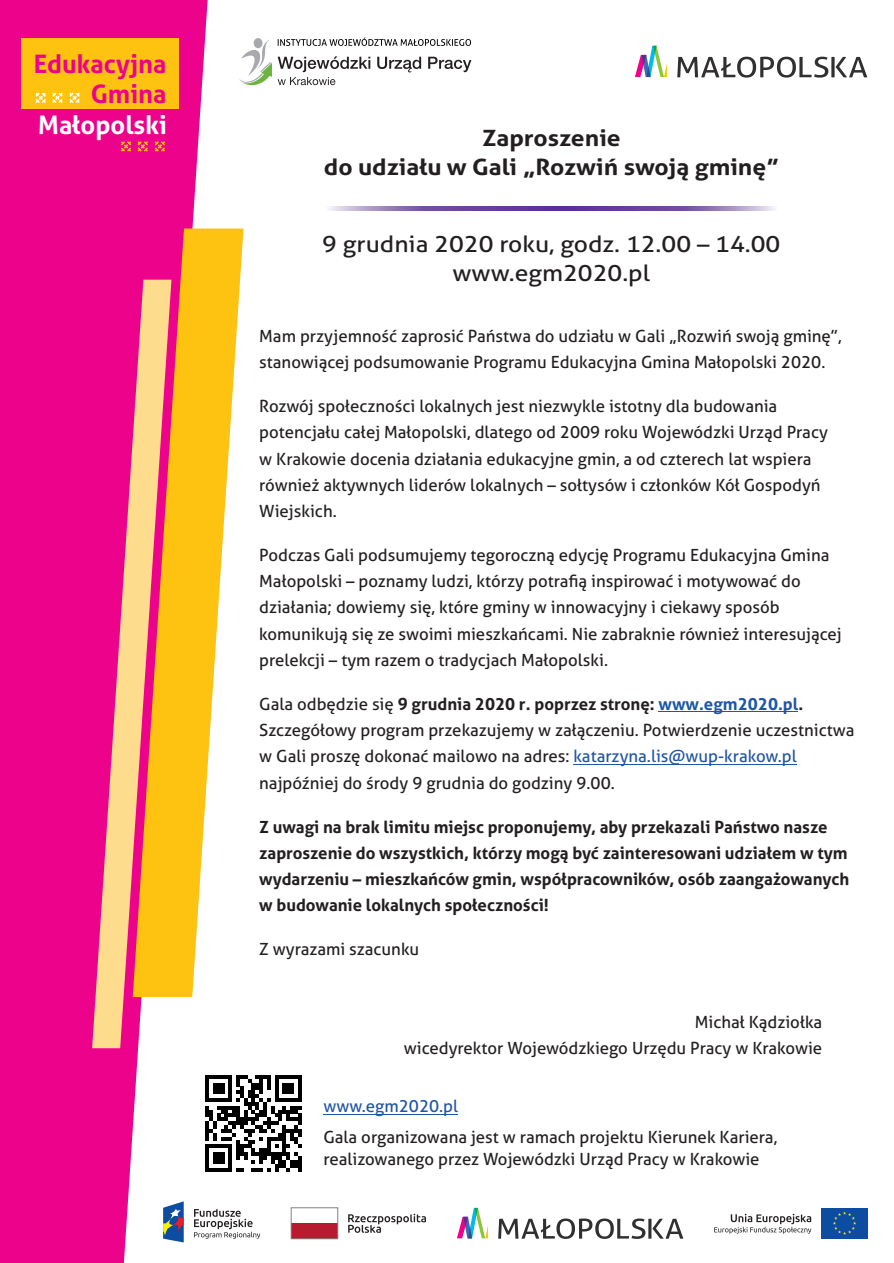
<style>
.page{position:relative;width:894px;height:1263px;background:#fff}
.page>*{position:absolute;margin:0;border:0;box-sizing:border-box;transform-origin:0 0}
.t1{font:700 25.5px/29.4px "Aller";color:#ed028c;text-align:right}
.t2{font:700 25.5px "Aller";color:#fff}
.t3{font:22.5px/29.2px "Aller";color:#231f20;text-align:center;scale:1.1 1}
.t4{font:700 22.5px/29.2px "Aller";color:#231f20;text-align:center;scale:1.1 1}
.t5{font:16.8px/26.2px "Aller";color:#231f20}
.t6{font:700 16.8px/26.2px "Aller";color:#231f20}
.t7{font:16.8px "Aller";color:#2155a5}
.s1{font-weight:700}
.s2{font-weight:700;color:#2155a5}
.s3{color:#2155a5}
</style>
<div class="page">
<svg style="left:0;top:0;width:209px;height:1263px;background:#ef229a"></svg>
<svg style="left:92px;top:280px;width:79px;height:768px;background:#f35791"></svg>
<svg style="left:133px;top:229px;width:110px;height:768px;fill:#fec210"></svg>
<div style="left:821px;top:1208px;width:46px;height:31px;background:#0d4da1"></div>
<svg style="left:833px;top:1211px;width:22px;height:24px"></svg>
<svg style="left:714px;top:1214px;width:97px;height:20px"></svg>
<svg style="left:163px;top:1201px;width:21px;height:41px"></svg>
<svg style="left:194px;top:1209px;width:66px;height:30px"></svg>
<svg style="left:498px;top:1218px;width:185px;height:21px"></svg>
<svg style="left:457px;top:1208px;width:31px;height:30px"></svg>
<svg style="left:348px;top:1214px;width:78px;height:19px"></svg>
<div style="left:291px;top:1223px;width:46px;height:16px;background:#b71b30"></div>
<div style="left:291px;top:1208px;width:47px;height:31px;border:1px solid #808285"></div>
<svg style="left:677px;top:57px;width:190px;height:21px"></svg>
<svg style="left:635px;top:46px;width:31px;height:31px"></svg>
<svg style="left:239px;top:38px;width:232px;height:48px"></svg>
<hr style="left:658px;top:711px;width:140px;height:1px;background:#2155a5">
<hr style="left:573px;top:764px;width:223px;height:1px;background:#2155a5">
<hr style="left:323px;top:1114px;width:135px;height:1px;background:#2155a5">
<svg style="left:559px;top:206px;width:216px;height:4px"></svg>
<svg style="left:329px;top:206px;width:230px;height:4px"></svg>
<svg style="left:205px;top:1075px;width:96px;height:96px"></svg>
<div style="left:22px;top:38px;width:157px;height:71px;background:#fec210"></div>
<div style="left:22px;top:109px;width:157px;height:47px;background:#ed028c"></div>
<svg style="left:69px;top:93px;width:11px;height:10px"></svg>
<svg style="left:52px;top:93px;width:11px;height:10px"></svg>
<svg style="left:35px;top:93px;width:11px;height:10px"></svg>
<svg style="left:155px;top:141px;width:10px;height:11px"></svg>
<svg style="left:137px;top:141px;width:11px;height:11px"></svg>
<svg style="left:121px;top:141px;width:10px;height:11px"></svg>
<h1 class="t1" style="left:34px;top:52px;width:134px">Edukacyjna<br>Gmina</h1>
<h1 class="t2" style="left:38px;top:115px;width:130px">Małopolski</h1>
<h2 class="t4" style="left:324px;top:126px;width:415px">Zaproszenie<br>do udziału w Gali „Rozwiń swoją gminę”</h2>
<h2 class="t3" style="left:322px;top:232px;width:418px">9 grudnia 2020 roku, godz. 12.00 – 14.00 www.egm2020.pl</h2>
<p class="t5" style="left:259px;top:324px;width:584px">Mam przyjemność zaprosić Państwa do udziału w Gali „Rozwiń swoją gminę”, stanowiącej podsumowanie Programu Edukacyjna Gmina Małopolski 2020.</p>
<p class="t5" style="left:259px;top:395px;width:570px">Rozwój społeczności lokalnych jest niezwykle istotny dla budowania potencjału całej Małopolski, dlatego od 2009 roku Wojewódzki Urząd Pracy w Krakowie docenia działania edukacyjne gmin, a od czterech lat wspiera również aktywnych liderów lokalnych – sołtysów i członków Kół Gospodyń Wiejskich.</p>
<p class="t5" style="left:259px;top:544px;width:583px">Podczas Gali podsumujemy tegoroczną edycję Programu Edukacyjna Gmina Małopolski – poznamy ludzi, którzy potrafią inspirować i motywować do działania; dowiemy się, które gminy w innowacyjny i ciekawy sposób komunikują się ze swoimi mieszkańcami. Nie zabraknie również interesującej prelekcji – tym razem o tradycjach Małopolski.</p>
<p class="t5" style="left:259px;top:693px;width:596px">Gala odbędzie się <span class="s1">9 grudnia 2020 r. poprzez stronę:</span> <span class="s2">www.egm2020.pl</span><span class="s1">.<br></span>Szczegółowy program przekazujemy w załączeniu. Potwierdzenie uczestnictwa w Gali proszę dokonać mailowo na adres: <span class="s3">katarzyna.lis@wup-krakow.pl </span>najpóźniej do środy 9 grudnia do godziny 9.00.</p>
<p class="t6" style="left:259px;top:815px;width:591px">Z uwagi na brak limitu miejsc proponujemy, aby przekazali Państwo nasze zaproszenie do wszystkich, którzy mogą być zainteresowani udziałem w tym wydarzeniu – mieszkańców gmin, współpracowników, osób zaangażowanych w budowanie lokalnych społeczności!</p>
<p class="t5" style="left:259px;top:938px;width:161px">Z wyrazami szacunku</p>
<p class="t5" style="left:403px;top:1011px;width:420px;line-height:25.5px;text-align:right">Michał Kądziołka<br>wicedyrektor Wojewódzkiego Urzędu Pracy w Krakowie</p>
<p class="t7" style="left:323px;top:1100px;width:136px">www.egm2020.pl</p>
<p class="t5" style="left:323px;top:1127px;width:455px;line-height:22.6px">Gala organizowana jest w ramach projektu Kierunek Kariera, realizowanego przez Wojewódzki Urząd Pracy w Krakowie</p>
</div>
